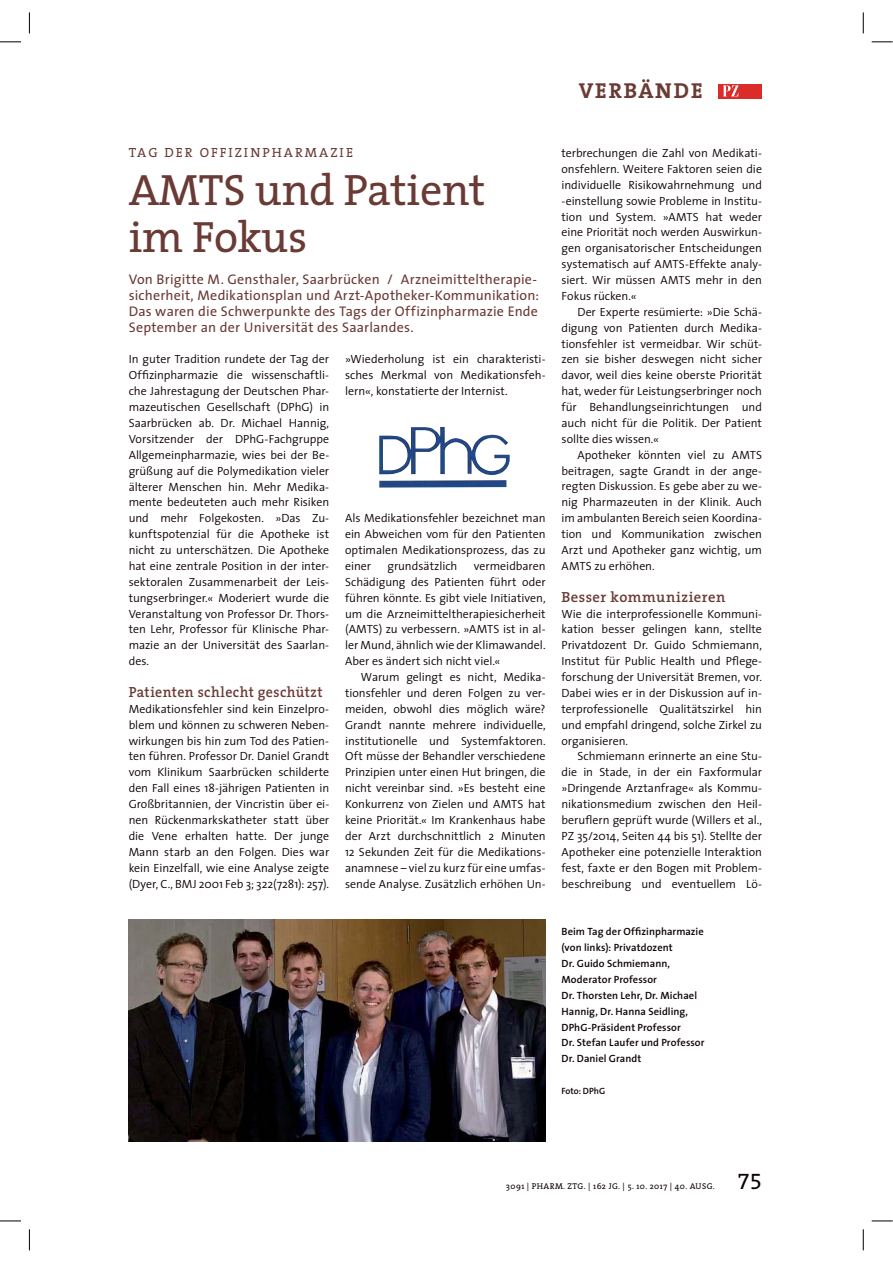
<style>
.page{position:relative;width:893px;height:1263px;background:#fff}
.page>*{position:absolute;margin:0;border:0;box-sizing:border-box;transform-origin:0 0}
.t1{font:44.1px/47.7px "The Serif";letter-spacing:-.005em;color:#6a3a34}
.t2{font:22.35px "The Serif Expert";color:#0d0000}
.t3{font:700 21.75px "The Serif";letter-spacing:.08em;color:#6a3a34}
.t4{font:600 14.7px "The Serif";letter-spacing:.03em;color:#6a3a34;scale:.95 1}
.t5{font:600 14.7px "The Serif";letter-spacing:.03em;color:#6a3a34}
.t6{font:13.95px/15.9px "The Sans";letter-spacing:.015em;color:#6a3a34}
.t7{font:13.35px "The Serif Caps";letter-spacing:.15em;color:#6a3a34}
.t8{font:300 11.85px/15.9px "The Sans";color:#0d0000;text-align:justify}
.t9{font:600 10.5px/15.9px "The Sans";letter-spacing:.01em;color:#0d0000}
.t10{font:600 9.15px "The Sans";color:#0d0000}
.t11{font:8.4px "The Serif";letter-spacing:.05em;color:#0d0000}
</style>
<div class="page">
<div style="left:718px;top:84px;width:44px;height:14px;background:#dc2c29"></div>
<svg style="left:723px;top:85px;width:15px;height:11px"></svg>
<img style="left:379px;top:427px;width:131px;height:61px">
<img style="left:129px;top:919px;width:417px;height:223px">
<svg style="left:0;top:42px;width:21px;height:1px"></svg>
<svg style="left:872px;top:42px;width:21px;height:1px"></svg>
<svg style="left:0;top:1221px;width:21px;height:1px"></svg>
<svg style="left:872px;top:1221px;width:21px;height:1px"></svg>
<svg style="left:29px;top:12px;width:1px;height:21px"></svg>
<svg style="left:29px;top:1229px;width:1px;height:21px"></svg>
<svg style="left:863px;top:12px;width:1px;height:21px"></svg>
<svg style="left:863px;top:1229px;width:1px;height:21px"></svg>
<h3 class="t3" style="left:579px;top:77px;width:125px">VERBÄNDE</h3>
<p class="t7" style="left:129px;top:148px;width:226px">TAG DER OFFIZINPHARMAZIE</p>
<h1 class="t1" style="left:129px;top:166px;width:358px">AMTS und Patient im Fokus</h1>
<p class="t6" style="left:129px;top:272px;width:412px">Von Brigitte M. Gensthaler, Saarbrücken / Arzneimitteltherapie&shy;sicherheit, Medikationsplan und Arzt-Apotheker-Kommunikation:<br>Das waren die Schwerpunkte des Tags der Offizinpharmazie Ende September an der Universität des Saarlandes.</p>
<p class="t8" style="left:345px;top:353px;width:202px">»Wiederholung ist ein charakteristi&shy;sches Merkmal von Medikationsfeh&shy;lern«, konstatierte der Internist.</p>
<p class="t8" style="left:129px;top:353px;width:202px">In guter Tradition rundete der Tag der Offizinpharmazie die wissenschaftli&shy;che Jahrestagung der Deutschen Phar&shy;mazeutischen Gesellschaft (DPhG) in Saarbrücken ab. Dr. Michael Hannig, Vorsitzender der DPhG-Fachgruppe Allgemeinpharmazie, wies bei der Be&shy;grüßung auf die Polymedikation vieler älterer Menschen hin. Mehr Medika&shy;mente bedeuteten auch mehr Risiken und mehr Folgekosten. »Das Zu&shy;kunftspotenzial für die Apotheke ist nicht zu unterschätzen. Die Apotheke hat eine zentrale Position in der inter&shy;sektoralen Zusammenarbeit der Leis&shy;tungserbringer.« Moderiert wurde die Veranstaltung von Professor Dr. Thors&shy;ten Lehr, Professor für Klinische Phar&shy;mazie an der Universität des Saarlan&shy;des.</p>
<p class="t4" style="left:129px;top:686px;width:206px">Patienten schlecht geschützt</p>
<p class="t8" style="left:129px;top:702px;width:202px">Medikationsfehler sind kein Einzelpro&shy;blem und können zu schweren Neben&shy;wirkungen bis hin zum Tod des Patien&shy;ten führen. Professor Dr. Daniel Grandt vom Klinikum Saarbrücken schilderte den Fall eines 18-jährigen Patienten in Großbritannien, der Vincristin über ei&shy;nen Rückenmarkskatheter statt über die Vene erhalten hatte. Der junge Mann starb an den Folgen. Dies war kein Einzelfall, wie eine Analyse zeigte (Dyer, C., BMJ 2001 Feb 3; 322(7281): 257).</p>
<p class="t8" style="left:345px;top:512px;width:202px">Als Medikationsfehler bezeichnet man ein Abweichen vom für den Patienten optimalen Medikationsprozess, das zu einer</p>
<p class="t8" style="left:345px;top:559px;width:202px;text-indent:129px">vermeidbaren Schädigung des Patienten führt oder führen könnte. Es gibt viele Initiativen, um die Arzneimitteltherapiesicherheit (AMTS) zu verbessern. »AMTS ist in al&shy;ler Mund, ähnlich wie der Klimawandel.<br>Aber es ändert sich nicht viel.«</p>
<p class="t8" style="left:345px;top:670px;width:202px;text-indent:16px">Warum gelingt es nicht, Medika&shy;tionsfehler und deren Folgen zu ver&shy;meiden, obwohl dies möglich wäre?<br>Grandt nannte mehrere individuelle, institutionelle und Systemfaktoren.<br>Oft müsse der Behandler verschiedene Prinzipien unter einen Hut bringen, die nicht vereinbar sind. »Es besteht eine Konkurrenz von Zielen und AMTS hat keine Priorität.« Im Krankenhaus habe der Arzt durchschnittlich 2 Minuten 12 Sekunden Zeit für die Medikations&shy;anamnese – viel zu kurz für eine umfas&shy;sende Analyse. Zusätzlich erhöhen Un-</p>
<p class="t8" style="left:387px;top:559px;width:72px">grundsätzlich</p>
<p class="t8" style="left:561px;top:146px;width:202px">terbrechungen die Zahl von Medikati&shy;onsfehlern. Weitere Faktoren seien die individuelle Risikowahrnehmung und -einstellung sowie Probleme in Institu&shy;tion und System. »AMTS hat weder eine Priorität noch werden Auswirkun&shy;gen organisatorischer Entscheidungen systematisch auf AMTS-Effekte analy&shy;siert. Wir müssen AMTS mehr in den Fokus rücken.«</p>
<p class="t8" style="left:561px;top:305px;width:202px;text-indent:16px">Der Experte resümierte: »Die Schä&shy;digung von Patienten durch Medika&shy;tionsfehler ist vermeidbar. Wir schüt&shy;zen sie bisher deswegen nicht sicher davor, weil dies keine oberste Priorität hat, weder für Leistungserbringer noch für Behandlungseinrichtungen und auch nicht für die Politik. Der Patient sollte dies wissen.«</p>
<p class="t8" style="left:561px;top:448px;width:202px;text-indent:16px">Apotheker könnten viel zu AMTS beitragen, sagte Grandt in der ange&shy;regten Diskussion. Es gebe aber zu we&shy;nig Pharmazeuten in der Klinik. Auch im ambulanten Bereich seien Koordina&shy;tion und Kommunikation zwischen Arzt und Apotheker ganz wichtig, um AMTS zu erhöhen.</p>
<p class="t5" style="left:561px;top:591px;width:165px">Besser kommunizieren</p>
<p class="t8" style="left:561px;top:607px;width:202px">Wie die interprofessionelle Kommuni&shy;kation besser gelingen kann, stellte Privatdozent Dr. Guido Schmiemann, Institut für Public Health und Pflege&shy;forschung der Universität Bremen, vor.<br>Dabei wies er in der Diskussion auf in&shy;terprofessionelle Qualitätszirkel hin und empfahl dringend, solche Zirkel zu organisieren.</p>
<p class="t8" style="left:561px;top:750px;width:202px;text-indent:16px">Schmiemann erinnerte an eine Stu&shy;die in Stade, in der ein Faxformular »Dringende Arztanfrage« als Kommu&shy;nikationsmedium zwischen den Heil&shy;beruflern geprüft wurde (Willers et al., PZ 35/2014, Seiten 44 bis 51). Stellte der Apotheker eine potenzielle Interaktion fest, faxte er den Bogen mit Problem&shy;beschreibung und eventuellem Lö-</p>
<p class="t9" style="left:561px;top:924px;width:145px">Beim Tag der Offizinpharmazie (von links): Privatdozent<br>Dr. Guido Schmiemann,<br>Moderator Professor<br>Dr. Thorsten Lehr, Dr. Michael<br>Hannig, Dr. Hanna Seidling,<br>DPhG-Präsident Professor<br>Dr. Stefan Laufer und Professor<br>Dr. Daniel Grandt</p>
<p class="t10" style="left:561px;top:1087px;width:45px">Foto: DPhG</p>
<p class="t11" style="left:506px;top:1181px;width:210px">3091 | PHARM. ZTG. | 162 JG. | 5. 10. 2017 | 40. AUSG.</p>
<h2 class="t2" style="left:737px;top:1168px;width:26px">75</h2>
</div>
